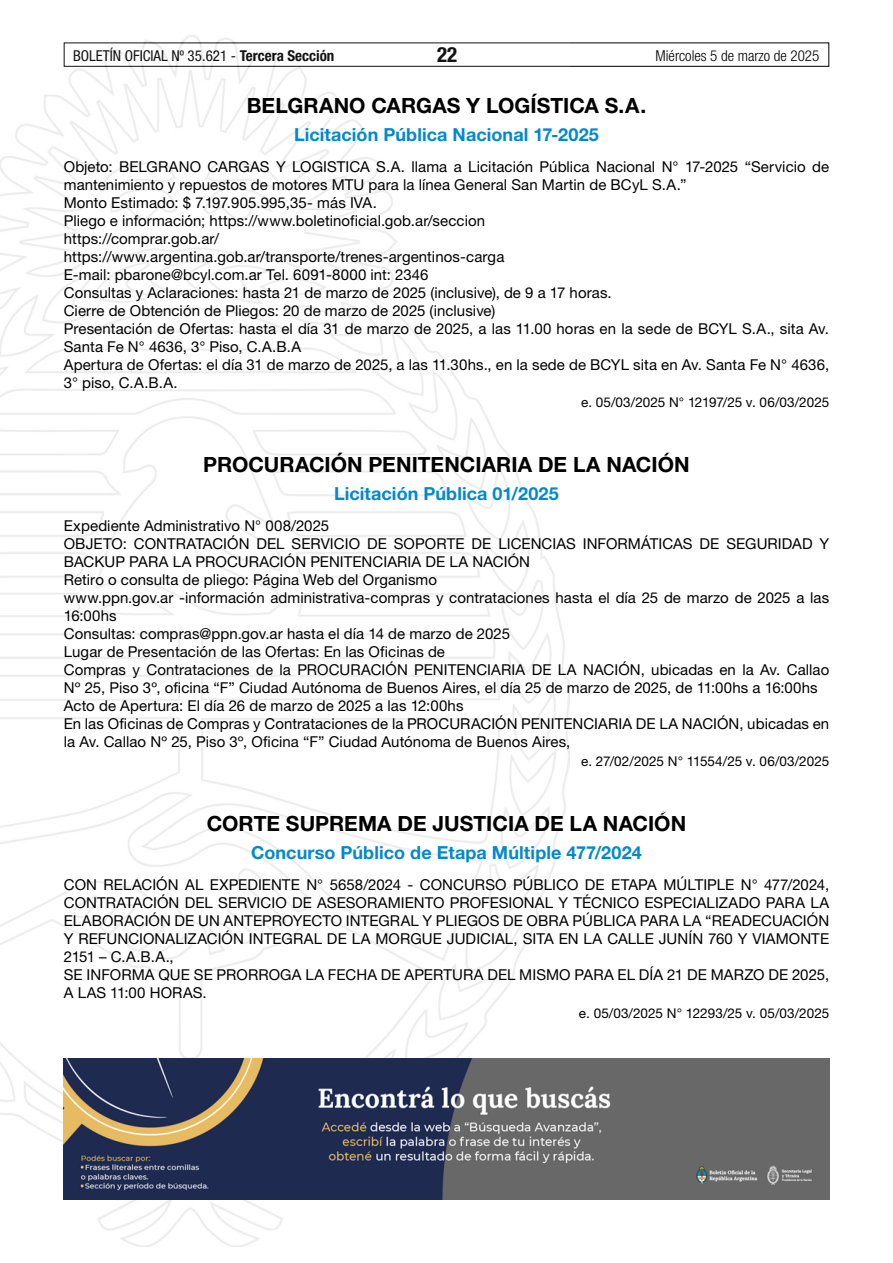
<style>
.page{position:relative;width:893px;height:1263px;background:#fff}
.page>*{position:absolute;margin:0;border:0;box-sizing:border-box;transform-origin:0 0}
.t1{font:700 21px "Helvetica Neue LT Std";color:#000}
.t2{font:700 condensed 21px "Helvetica Neue LT Std";color:#000}
.t3{font:700 18px "Helvetica Neue LT Std";letter-spacing:.005em;color:#0089cf}
.t4{font:15px/18px "Helvetica Neue LT Std";letter-spacing:.005em;color:#000}
.t5{font:condensed 15px "Helvetica Neue LT Std";color:#000}
.t6{font:300 condensed 15px "Helvetica Neue LT Std";color:#000}
.t7{font:13.5px "Helvetica Neue LT Std";letter-spacing:-.005em;color:#000}
.s1{font-weight:700}
</style>
<div class="page">
<div style="left:64px;top:43px;width:765px;height:24px;border:1px solid #000"></div>
<img style="left:0;top:35px;width:569px;height:1211px">
<img style="left:64px;top:1059px;width:765px;height:140px">
<p class="t5" style="left:73px;top:47px;width:263px">BOLETÍN OFICIAL Nº 35.621 - <span class="s1">Tercera Sección</span></p>
<h1 class="t2" style="left:437px;top:42px;width:22px">22</h1>
<p class="t6" style="left:656px;top:47px;width:165px">Miércoles 5 de marzo de 2025</p>
<h1 class="t1" style="left:247px;top:92px;width:401px">BELGRANO CARGAS Y LOGÍSTICA S.A.</h1>
<p class="t3" style="left:294px;top:123px;width:306px">Licitación Pública Nacional 17-2025</p>
<p class="t4" style="left:64px;top:157px;width:767px">Objeto: BELGRANO CARGAS Y LOGISTICA S.A. llama a Licitación Pública Nacional N° 17-2025 “Servicio de mantenimiento y repuestos de motores MTU para la línea General San Martin de BCyL S.A.”<br>Monto Estimado: $ 7.197.905.995,35- más IVA.<br>Pliego e información; https://www.boletinoficial.gob.ar/seccion<br>https://comprar.gob.ar/<br>https://www.argentina.gob.ar/transporte/trenes-argentinos-carga<br>E-mail: pbarone@bcyl.com.ar Tel. 6091-8000 int: 2346<br>Consultas y Aclaraciones: hasta 21 de marzo de 2025 (inclusive), de 9 a 17 horas.<br>Cierre de Obtención de Pliegos: 20 de marzo de 2025 (inclusive)<br>Presentación de Ofertas: hasta el día 31 de marzo de 2025, a las 11.00 horas en la sede de BCYL S.A., sita Av.<br>Santa Fe N° 4636, 3° Piso, C.A.B.A<br>Apertura de Ofertas: el día 31 de marzo de 2025, a las 11.30hs., en la sede de BCYL sita en Av. Santa Fe N° 4636, 3° piso, C.A.B.A.</p>
<p class="t7" style="left:581px;top:394px;width:250px">e. 05/03/2025 N° 12197/25 v. 06/03/2025</p>
<h1 class="t1" style="left:203px;top:452px;width:488px">PROCURACIÓN PENITENCIARIA DE LA NACIÓN</h1>
<p class="t3" style="left:334px;top:483px;width:226px">Licitación Pública 01/2025</p>
<p class="t4" style="left:64px;top:516px;width:767px">Expediente Administrativo N° 008/2025<br>OBJETO: CONTRATACIÓN DEL SERVICIO DE SOPORTE DE LICENCIAS INFORMÁTICAS DE SEGURIDAD Y BACKUP PARA LA PROCURACIÓN PENITENCIARIA DE LA NACIÓN<br>Retiro o consulta de pliego: Página Web del Organismo<br>www.ppn.gov.ar -información administrativa-compras y contrataciones hasta el día 25 de marzo de 2025 a las 16:00hs<br>Consultas: compras@ppn.gov.ar hasta el día 14 de marzo de 2025<br>Lugar de Presentación de las Ofertas: En las Oficinas de<br>Compras y Contrataciones de la PROCURACIÓN PENITENCIARIA DE LA NACIÓN, ubicadas en la Av. Callao Nº 25, Piso 3º, oficina “F” Ciudad Autónoma de Buenos Aires, el día 25 de marzo de 2025, de 11:00hs a 16:00hs Acto de Apertura: El día 26 de marzo de 2025 a las 12:00hs<br>En las Oficinas de Compras y Contrataciones de la PROCURACIÓN PENITENCIARIA DE LA NACIÓN, ubicadas en la Av. Callao Nº 25, Piso 3º, Oficina “F” Ciudad Autónoma de Buenos Aires,</p>
<p class="t7" style="left:581px;top:753px;width:250px">e. 27/02/2025 N° 11554/25 v. 06/03/2025</p>
<h1 class="t1" style="left:207px;top:811px;width:481px">CORTE SUPREMA DE JUSTICIA DE LA NACIÓN</h1>
<p class="t3" style="left:251px;top:842px;width:392px">Concurso Público de Etapa Múltiple 477/2024</p>
<p class="t4" style="left:64px;top:876px;width:767px">CON RELACIÓN AL EXPEDIENTE N° 5658/2024 - CONCURSO PÚBLICO DE ETAPA MÚLTIPLE N° 477/2024, CONTRATACIÓN DEL SERVICIO DE ASESORAMIENTO PROFESIONAL Y TÉCNICO ESPECIALIZADO PARA LA ELABORACIÓN DE UN ANTEPROYECTO INTEGRAL Y PLIEGOS DE OBRA PÚBLICA PARA LA “READECUACIÓN Y REFUNCIONALIZACIÓN INTEGRAL DE LA MORGUE JUDICIAL, SITA EN LA CALLE JUNÍN 760 Y VIAMONTE 2151 – C.A.B.A.,<br>SE INFORMA QUE SE PRORROGA LA FECHA DE APERTURA DEL MISMO PARA EL DÍA 21 DE MARZO DE 2025, A LAS 11:00 HORAS.</p>
<p class="t7" style="left:579px;top:1005px;width:252px">e. 05/03/2025 N° 12293/25 v. 05/03/2025</p>
</div>
